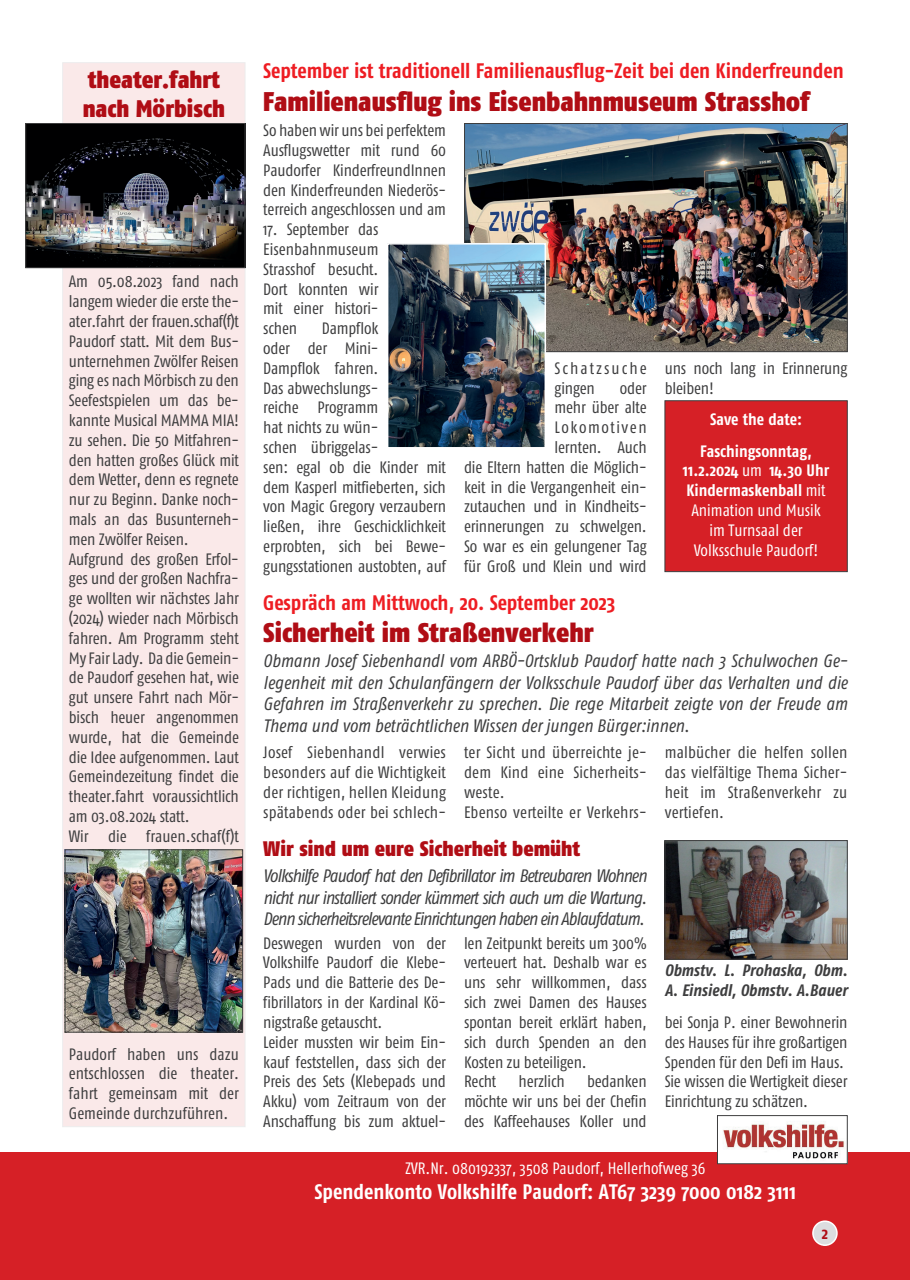
<style>
.page{position:relative;width:910px;height:1280px;background:#fff}
.page>*{position:absolute;margin:0;border:0;box-sizing:border-box;transform-origin:0 0}
.t1{font:900 27px "Fago Co";color:#b00d15}
.t2{font:900 24px/28.8px "Fago Co";color:#b00d15}
.t3{font:700 21px "Fago Co";letter-spacing:-.005em;color:#ee1d23}
.t4{font:700 21px "Fago Co";color:#fff}
.t5{font:900 21px "Fago Co";color:#b00d15}
.t6{font:italic 18px/21.6px "Fago Co";letter-spacing:-.02em;color:#3e3e3f;text-align:justify}
.t7{font:16.5px/19.8px "Fago Co";letter-spacing:-.01em;color:#3e3e3f;text-align:justify}
.t8{font:16.5px/19.8px "Fago Co";color:#fff;text-align:center}
.t9{font:16.5px/19.8px "Fago Co";letter-spacing:.01em;color:#3e3e3f}
.t10{font:italic 700 16.5px/19.8px "Fago Co";color:#3e3e3f}
.t11{font:700 16.5px/31.8px "Fago Co";color:#fff;text-align:center}
.t12{font:16.5px/19.8px "Fago Co";letter-spacing:.12em;color:#3e3e3f}
.t13{font:700 16.5px "Fago Co";color:#b00d15}
.s1{font-weight:700}
</style>
<div class="page">
<div style="left:0;top:1152px;width:910px;height:128px;background:#d62026"></div>
<div style="left:665px;top:401px;width:182px;height:171px;background:#d62026"></div>
<div style="left:63px;top:63px;width:182px;height:1064px;background:#fae9e9"></div>
<div style="left:813px;top:1221px;width:24px;height:24px;background:#dcdddf;border-radius:50%"></div>
<div style="left:812px;top:1220px;width:26px;height:26px;border:2px solid #fff;border-radius:50%"></div>
<img style="left:466px;top:125px;width:379px;height:225px">
<div style="left:464px;top:123px;width:383px;height:229px;border:1px solid #3e3e3f"></div>
<img style="left:390px;top:246px;width:153px;height:199px">
<div style="left:387px;top:243px;width:159px;height:205px;border:2px solid #fff"></div>
<img style="left:28px;top:125px;width:215px;height:141px">
<div style="left:26px;top:123px;width:219px;height:145px;border:1px solid #3e3e3f"></div>
<img style="left:67px;top:851px;width:174px;height:179px">
<div style="left:65px;top:849px;width:178px;height:183px;border:1px solid #3e3e3f"></div>
<img style="left:667px;top:842px;width:178px;height:115px">
<div style="left:665px;top:840px;width:182px;height:119px;border:1px solid #3e3e3f"></div>
<img style="left:719px;top:1122px;width:126px;height:40px">
<div style="left:717px;top:1115px;width:130px;height:49px;border:1px solid #3e3e3f"></div>
<h2 class="t2" style="left:83px;top:65px;width:144px">theater.fahrt nach Mörbisch</h2>
<p class="t7" style="left:69px;top:271px;width:172px;text-align:left">Am 05.08.2023 fand nach langem wieder die erste the&shy;ater.fahrt der frauen.schaf(f)t<br>Paudorf statt. Mit dem Bus&shy;unternehmen Zwölfer Reisen ging es nach Mörbisch zu den<br>Seefestspielen um das be&shy;kannte Musical MAMMA MIA! zu sehen. Die 50 Mitfahren&shy;den hatten großes Glück mit dem Wetter, denn es regnete nur zu Beginn. Danke noch&shy;mals an das Busunterneh&shy;men Zwölfer Reisen.<br>Aufgrund des großen Erfol&shy;ges und der großen Nachfra&shy;ge wollten wir nächstes Jahr (2024) wieder nach Mörbisch fahren. Am Programm steht<br>My Fair Lady. Da die Gemein&shy;de Paudorf gesehen hat, wie gut unsere Fahrt nach Mör&shy;bisch heuer angenommen wurde, hat die Gemeinde die Idee aufgenommen. Laut<br>Gemeindezeitung findet die theater.fahrt voraussichtlich am 03.08.2024 statt.<br>Wir die frauen.schaf(f)t</p>
<p class="t7" style="left:69px;top:1044px;width:172px">Paudorf haben uns dazu entschlossen die theater. fahrt gemeinsam mit der Gemeinde durchzuführen.</p>
<p class="t3" style="left:263px;top:59px;width:582px">September ist traditionell Familienausflug-Zeit bei den Kinderfreunden</p>
<h1 class="t1" style="left:263px;top:85px;width:548px">Familienausflug ins Eisenbahnmuseum Strasshof</h1>
<p class="t7" style="left:263px;top:120px;width:184px">So haben wir uns bei perfektem Ausflugswetter mit rund 60<br>Paudorfer KinderfreundInnen den Kinderfreunden Niederös&shy;terreich angeschlossen und am</p>
<p class="t7" style="left:263px;top:219px;width:117px">17. September das Eisenbahnmuseum Strasshof besucht.<br>Dort konnten wir mit einer histori&shy;schen</p>
<p class="t7" style="left:263px;top:318px;width:184px;text-align:left;text-indent:59px">Dampflok<br>oder der Mini-<br>Dampflok fahren.<br>Das abwechslungs-<br>reiche Programm<br>hat nichts zu wün-<br>schen übriggelas-<br>sen: egal ob die Kinder mit dem Kasperl mitfieberten, sich von Magic Gregory verzaubern ließen, ihre Geschicklichkeit erprobten, sich bei Bewe&shy;gungsstationen austobten, auf</p>
<p class="t12" style="left:555px;top:358px;width:94px">Schatzsuche gingen</p>
<p class="t7" style="left:464px;top:378px;width:184px;text-align:right">oder<br>mehr über alte<br>Lokomotiven<br>lernten. Auch<br>die Eltern hatten die Möglich&shy;keit in die Vergangenheit ein&shy;zutauchen und in Kindheits&shy;erinnerungen zu schwelgen.<br>So war es ein gelungener Tag für Groß und Klein und wird</p>
<p class="t3" style="left:263px;top:590px;width:354px">Gespräch am Mittwoch, 20. September 2023</p>
<h1 class="t1" style="left:263px;top:616px;width:332px">Sicherheit im Straßenverkehr</h1>
<p class="t7" style="left:665px;top:358px;width:184px">uns noch lang in Erinnerung bleiben!</p>
<p class="t11" style="left:700px;top:403px;width:113px">Save the date:<br>Faschingsonntag,</p>
<p class="t8" style="left:683px;top:461px;width:148px"><span class="s1">11.2.2024</span> um <span class="s1">14.30 Uhr<br>Kindermaskenball</span> mit<br>Animation und Musik im Turnsaal der<br>Volksschule Paudorf!</p>
<p class="t6" style="left:263px;top:650px;width:586px">Obmann Josef Siebenhandl vom ARBÖ-Ortsklub Paudorf hatte nach 3 Schulwochen Ge&shy;legenheit mit den Schulanfängern der Volksschule Paudorf über das Verhalten und die Gefahren im Straßenverkehr zu sprechen. Die rege Mitarbeit zeigte von der Freude am Thema und vom beträchtlichen Wissen der jungen Bürger:innen.</p>
<p class="t9" style="left:464px;top:742px;width:184px">ter Sicht und überreichte je&shy;dem Kind eine Sicherheits&shy;weste.<br>Ebenso verteilte er Verkehrs-</p>
<p class="t7" style="left:665px;top:742px;width:184px">malbücher die helfen sollen das vielfältige Thema Sicher&shy;heit im Straßenverkehr zu vertiefen.</p>
<p class="t5" style="left:263px;top:836px;width:318px">Wir sind um eure Sicherheit bemüht</p>
<p class="t6" style="left:263px;top:865px;width:385px">Volkshilfe Paudorf hat den Defibrillator im Betreubaren Wohnen nicht nur installiert sonder kümmert sich auch um die Wartung.<br>Denn sicherheitsrelevante Einrichtungen haben ein Ablaufdatum.</p>
<p class="t7" style="left:464px;top:933px;width:184px;text-align:left">len Zeitpunkt bereits um 300% verteuert hat. Deshalb war es uns sehr willkommen, dass sich zwei Damen des Hauses spontan bereit erklärt haben, sich durch Spenden an den<br>Kosten zu beteiligen.<br>Recht</p>
<p class="t7" style="left:263px;top:742px;width:184px">Josef Siebenhandl verwies besonders auf die Wichtigkeit der richtigen, hellen Kleidung spätabends oder bei schlech-</p>
<p class="t7" style="left:263px;top:933px;width:184px;text-align:left">Deswegen wurden von der<br>Volkshilfe Paudorf die Klebe-<br>Pads und die Batterie des De&shy;fibrillators in der Kardinal Kö&shy;nigstraße getauscht.<br>Leider mussten wir beim Ein&shy;kauf feststellen, dass sich der<br>Preis des Sets (Klebepads und<br>Akku) vom Zeitraum von der<br>Anschaffung bis zum aktuel-</p>
<p class="t10" style="left:665px;top:960px;width:184px">Obmstv. L. Prohaska, Obm.<br>A. Einsiedl, Obmstv. A.Bauer</p>
<p class="t7" style="left:665px;top:1012px;width:184px;text-align:left">bei Sonja P. einer Bewohnerin des Hauses für ihre großartigen<br>Spenden für den Defi im Haus.<br>Sie wissen die Wertigkeit dieser<br>Einrichtung zu schätzen.</p>
<p class="t7" style="left:519px;top:1071px;width:48px">herzlich</p>
<p class="t7" style="left:464px;top:1071px;width:184px;text-indent:123px">bedanken möchte wir uns bei der Chefin des Kaffeehauses Koller und</p>
<p class="t8" style="left:405px;top:1158px;width:302px">ZVR.Nr. 080192337, 3508 Paudorf, Hellerhofweg 36</p>
<p class="t4" style="left:315px;top:1179px;width:483px">Spendenkonto Volkshilfe Paudorf: AT67 3239 7000 0182 3111</p>
<p class="t13" style="left:822px;top:1224px;width:8px">2</p>
</div>
